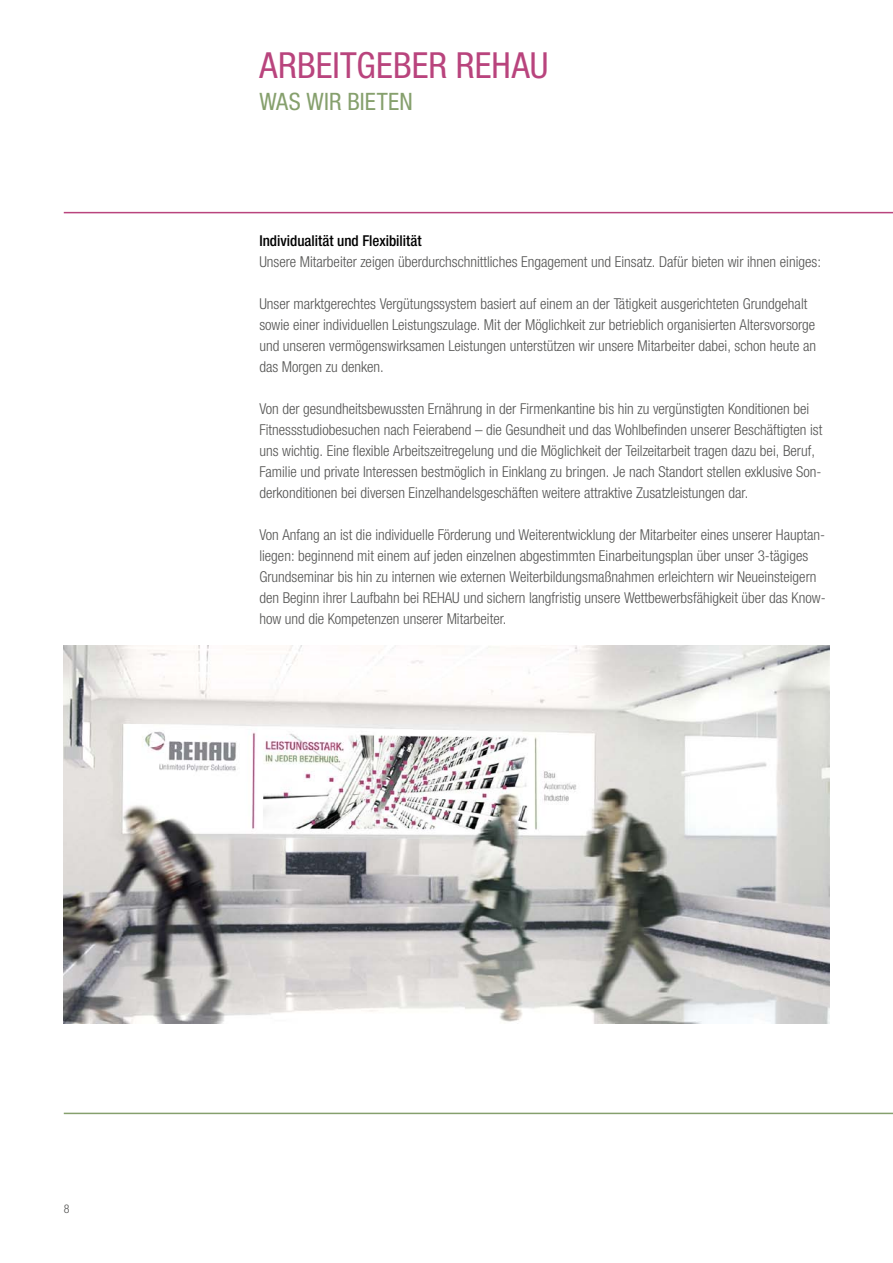
<style>
.page{position:relative;width:893px;height:1263px;background:#fff}
.page>*{position:absolute;margin:0;border:0;box-sizing:border-box;transform-origin:0 0}
.t1{font:condensed 36px "Helvetica Neue LTW1 G";letter-spacing:.01em;color:#b9447d}
.t2{font:condensed 24px "Helvetica Neue LTW1 G";color:#86a06d}
.t3{font:300 condensed 15px/21px "Helvetica Neue LTW1 G";color:#545453}
.t4{font:500 condensed 15px "Helvetica Neue LTW1 G";color:#000}
.t5{font:300 condensed 12px "Helvetica Neue LTW1 G";color:#545453}
</style>
<div class="page">
<hr style="left:64px;top:212px;width:829px;height:1px;background:#b9447d">
<hr style="left:64px;top:1113px;width:829px;height:1px;background:#86a06d">
<img style="left:64px;top:645px;width:765px;height:378px">
<h1 class="t1" style="left:259px;top:44px;width:100px">ARBEITGEBER</h1>
<h1 class="t1" style="left:456px;top:44px;width:94px">REHAU</h1>
<h2 class="t2" style="left:259px;top:87px;width:15px">WAS</h2>
<h2 class="t2" style="left:306px;top:87px;width:71px">WIR BIETEN</h2>
<p class="t4" style="left:259px;top:232px;width:164px">Individualität und Flexibilität</p>
<p class="t3" style="left:259px;top:252px;width:563px">Unsere Mitarbeiter zeigen überdurchschnittliches Engagement und Einsatz. Dafür bieten wir ihnen einiges:</p>
<p class="t3" style="left:259px;top:294px;width:558px">Unser marktgerechtes Vergütungssystem basiert auf einem an der Tätigkeit ausgerichteten Grundgehalt sowie einer individuellen Leistungszulage. Mit der Möglichkeit zur betrieblich organisierten Altersvorsorge und unseren vermögenswirksamen Leistungen unterstützen wir unsere Mitarbeiter dabei, schon heute an das Morgen zu denken.</p>
<p class="t3" style="left:259px;top:399px;width:564px">Von der gesundheitsbewussten Ernährung in der Firmenkantine bis hin zu vergünstigten Konditionen bei Fitnessstudiobesuchen nach Feierabend – die Gesundheit und das Wohlbefinden unserer Beschäftigten ist uns wichtig. Eine flexible Arbeitszeitregelung und die Möglichkeit der Teilzeitarbeit tragen dazu bei, Beruf, Familie und private Interessen bestmöglich in Einklang zu bringen. Je nach Standort stellen exklusive Son&shy;derkonditionen bei diversen Einzelhandelsgeschäften weitere attraktive Zusatzleistungen dar.</p>
<p class="t3" style="left:259px;top:525px;width:568px">Von Anfang an ist die individuelle Förderung und Weiterentwicklung der Mitarbeiter eines unserer Hauptan&shy;liegen: beginnend mit einem auf jeden einzelnen abgestimmten Einarbeitungsplan über unser 3-tägiges Grundseminar bis hin zu internen wie externen Weiterbildungsmaßnahmen erleichtern wir Neueinsteigern den Beginn ihrer Laufbahn bei REHAU und sichern langfristig unsere Wettbewerbsfähigkeit über das Know&shy;how und die Kompetenzen unserer Mitarbeiter.</p>
<p class="t5" style="left:64px;top:1201px;width:7px">8</p>
</div>
